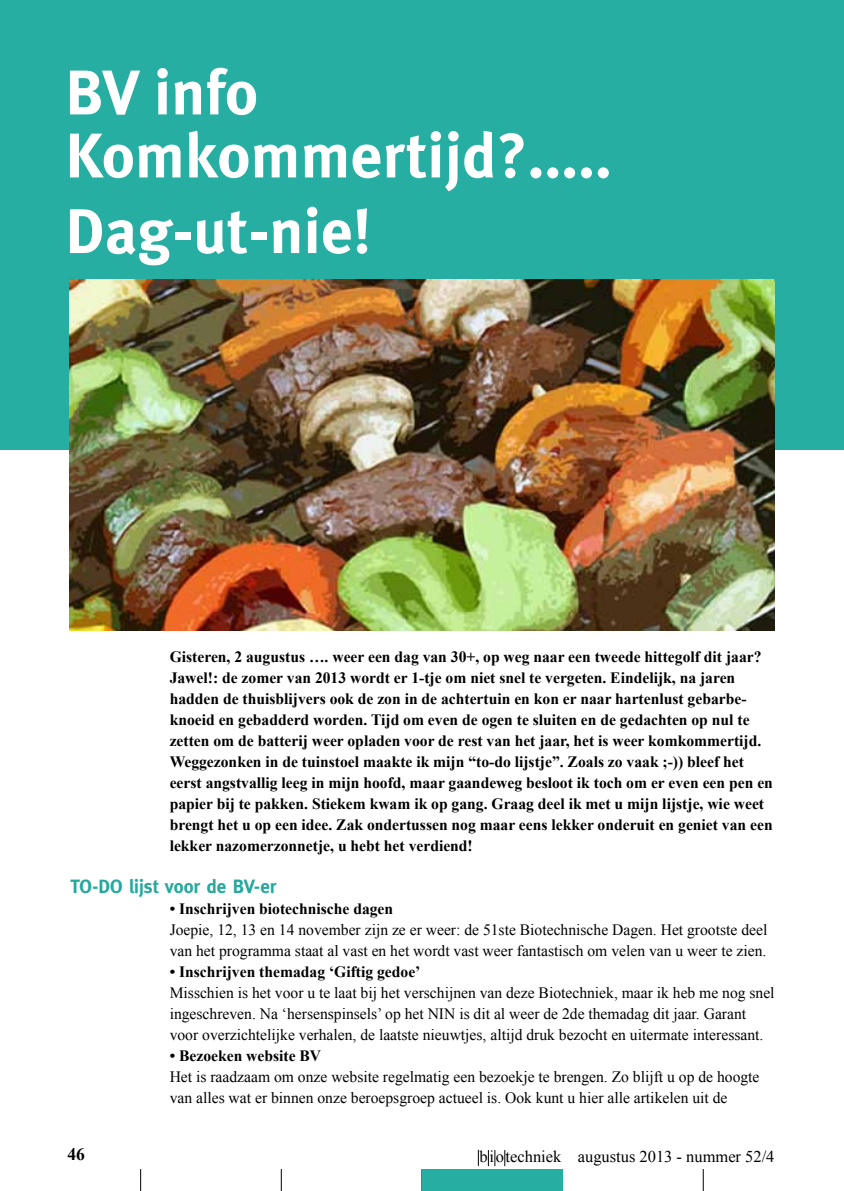
<style>
.page{position:relative;width:844px;height:1191px;background:#fff}
.page>*{position:absolute;margin:0;border:0;box-sizing:border-box;transform-origin:0 0}
.t1{font:700 63px/63px "Meta Plus";color:#fff}
.t2{font:700 19.25px "Meta";color:#25a99d}
.t3{font:700 17.5px "Times New Roman";color:#000}
.t4{font:16.45px "Times New Roman";color:#000}
.t5{font:700 15.75px/21px "Times New Roman";color:#000}
.t6{font:15.75px/21px "Times New Roman";color:#000}
.s1{font-style:inherit}
</style>
<div class="page">
<svg style="left:488px;top:1150px;width:7px;height:16px"></svg>
<svg style="left:504px;top:1150px;width:1px;height:16px"></svg>
<svg style="left:140px;top:1169px;width:1px;height:22px"></svg>
<svg style="left:281px;top:1169px;width:1px;height:22px"></svg>
<svg style="left:421px;top:1169px;width:1px;height:22px"></svg>
<svg style="left:562px;top:1169px;width:1px;height:22px"></svg>
<svg style="left:702px;top:1169px;width:1px;height:22px"></svg>
<svg style="left:478px;top:1149px;width:1px;height:17px"></svg>
<div style="left:0;top:0;width:843px;height:449px;background:#27aea3"></div>
<div style="left:422px;top:1169px;width:140px;height:22px;background:#27aea3"></div>
<img style="left:69px;top:279px;width:705px;height:351px">
<h1 class="t1" style="left:65px;top:61px;width:548px">BV info<br>Komkommertijd?.....</h1>
<h1 class="t1" style="left:65px;top:199px;width:308px">Dag-ut-nie!</h1>
<p class="t5" style="left:170px;top:646px;width:604px">Gisteren, 2 augustus …. weer een dag van 30+, op weg naar een tweede hittegolf dit jaar?<br>Jawel!: de zomer van 2013 wordt er 1-tje om niet snel te vergeten. Eindelijk, na jaren hadden de thuisblijvers ook de zon in de achtertuin en kon er naar hartenlust gebarbe&shy;knoeid en gebadderd worden. Tijd om even de ogen te sluiten en de gedachten op nul te zetten om de batterij weer opladen voor de rest van het jaar, het is weer komkommertijd.<br>Weggezonken in de tuinstoel maakte ik mijn “to-do lijstje”. Zoals zo vaak ;-)) bleef het eerst angstvallig leeg in mijn hoofd, maar gaandeweg besloot ik toch om er even een pen en papier bij te pakken. Stiekem kwam ik op gang. Graag deel ik met u mijn lijstje, wie weet brengt het u op een idee. Zak ondertussen nog maar eens lekker onderuit en geniet van een lekker nazomerzonnetje, u hebt het verdiend!</p>
<p class="t2" style="left:70px;top:875px;width:207px"><span class="s1">TO-DO</span> lijst voor de <span class="s1">BV-</span>er</p>
<p class="t5" style="left:170px;top:898px;width:225px">• Inschrijven biotechnische dagen</p>
<p class="t6" style="left:170px;top:919px;width:599px">Joepie, 12, 13 en 14 november zijn ze er weer: de 51ste Biotechnische Dagen. Het grootste deel van het programma staat al vast en het wordt vast weer fantastisch om velen van u weer te zien.</p>
<p class="t5" style="left:170px;top:960px;width:252px">• Inschrijven themadag ‘Giftig gedoe’</p>
<p class="t6" style="left:170px;top:982px;width:606px">Misschien is het voor u te laat bij het verschijnen van deze Biotechniek, maar ik heb me nog snel ingeschreven. Na ‘hersenspinsels’ op het NIN is dit al weer de 2de themadag dit jaar. Garant voor overzichtelijke verhalen, de laatste nieuwtjes, altijd druk bezocht en uitermate interessant.</p>
<p class="t5" style="left:170px;top:1044px;width:153px">• Bezoeken website BV</p>
<p class="t6" style="left:170px;top:1066px;width:591px">Het is raadzaam om onze website regelmatig een bezoekje te brengen. Zo blijft u op de hoogte van alles wat er binnen onze beroepsgroep actueel is. Ook kunt u hier alle artikelen uit de</p>
<p class="t3" style="left:67px;top:1142px;width:19px">46</p>
<p class="t4" style="left:479px;top:1145px;width:296px">biotechniek augustus 2013 - nummer 52/4</p>
</div>
